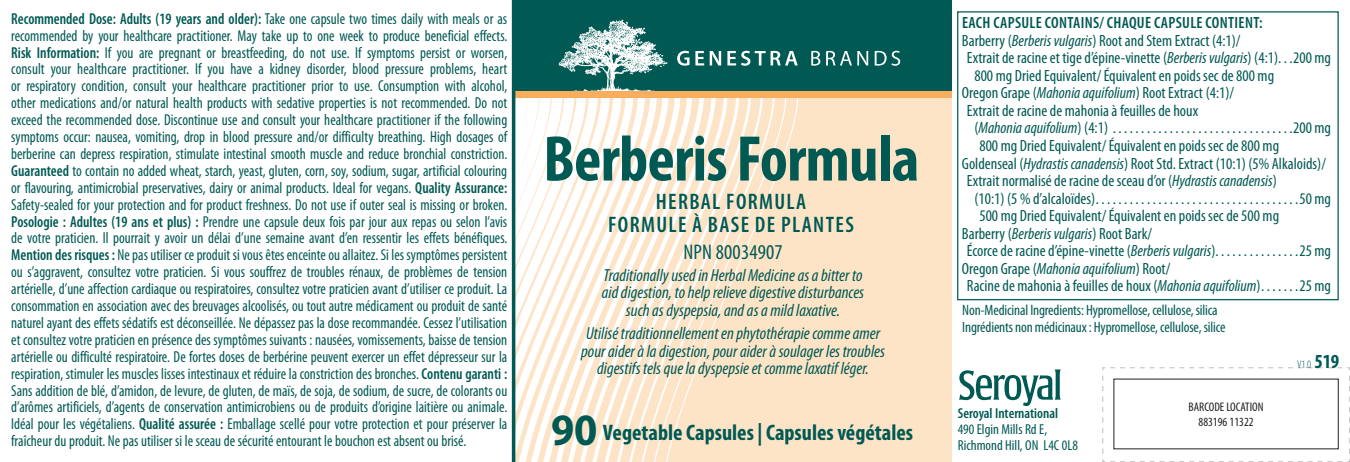
<style>
.page{position:relative;width:1350px;height:462px;background:#fff}
.page>*{position:absolute;margin:0;border:0;box-sizing:border-box;transform-origin:0 0}
.t1{font:700 condensed 65px "Myriad Pro";letter-spacing:-.01em;color:#005953}
.Size{font:700 semi-condensed 45px "Myriad Pro";color:#005953}
.Size-2{font:700 condensed 22.5px "Myriad Pro";color:#005953}
.Item_Description{font:600 condensed 22.5px "Myriad Pro";letter-spacing:.06em;color:#005953}
.Size-3{font:condensed 21.25px "Myriad Pro";letter-spacing:.01em;color:#005953}
.Size-4{font:italic condensed 17.5px/17.5px "Myriad Pro";color:#005953;text-align:center}
.Basic_Ingredient_Tab{font:condensed 16.25px "Myriad Pro";color:#005953}
.Basic_Ingredient_Tab-2{font:600 condensed 16.25px "Myriad Pro";letter-spacing:.02em;color:#005953}
.Reccomendations_and{font:condensed 15.75px/16.8px "Myriad Pro";color:#005953;text-align:justify;scale:.94 1}
.Basic_Ingredient_Tab-3{font:condensed 15px "Myriad Pro";letter-spacing:-.01em;color:#005953}
.Reccomendations___Wa{font:600 condensed 14.5px/16px "Myriad Pro";color:#005953}
.Reccomendations___Wa-2{font:condensed 14.5px "Myriad Pro";color:#005953}
.t2{font:condensed 12.5px/15px "Myriad Pro";color:#231f20;text-align:center}
.Reccomendations_and-2{font:300 condensed 11.25px "Myriad Pro";color:#005953}
.s1{font-weight:600}
.s2{font-style:italic}
.s3{font-weight:400}
.s4{font-weight:700;font-size:20px}
</style>
<div class="page">
<svg style="left:1102px;top:367px;width:248px;height:95px"></svg>
<div style="left:1114px;top:379px;width:224px;height:69px;background:#fff"></div>
<div style="left:512px;top:84px;width:440px;height:377px;background:#fee4c7"></div>
<svg style="left:511px;top:93px;width:287px;height:368px"></svg>
<svg style="left:960px;top:369px;width:101px;height:36px"></svg>
<div style="left:513px;top:0;width:439px;height:95px;background:#005953"></div>
<img style="left:558px;top:19px;width:110px;height:72px">
<svg style="left:677px;top:51px;width:27px;height:15px"></svg>
<svg style="left:710px;top:51px;width:11px;height:14px"></svg>
<svg style="left:727px;top:51px;width:71px;height:15px"></svg>
<svg style="left:811px;top:51px;width:9px;height:15px"></svg>
<svg style="left:826px;top:51px;width:42px;height:14px"></svg>
<svg style="left:875px;top:51px;width:25px;height:15px"></svg>
<div style="left:512px;top:91px;width:440px;height:7px;background:#faae5d"></div>
<hr style="left:512px;top:0;width:3px;height:461px;background:#005953">
<div style="left:957px;top:11px;width:382px;height:289px;border:1px solid #005953"></div>
<p class="Reccomendations_and" style="left:11px;top:10px;width:529px"><span class="s1">Recommended Dose: Adults (19 years and older):</span> Take one capsule two times daily with meals or as recommended by your healthcare practitioner. May take up to one week to produce beneficial effects.<br><span class="s1">Risk Information:</span> If you are pregnant or breastfeeding, do not use. If symptoms persist or worsen, consult your healthcare practitioner. If you have a kidney disorder, blood pressure problems, heart or respiratory condition, consult your healthcare practitioner prior to use. Consumption with alcohol, other medications and/or natural health products with sedative properties is not recommended. Do not exceed the recommended dose. Discontinue use and consult your healthcare practitioner if the following symptoms occur: nausea, vomiting, drop in blood pressure and/or difficulty breathing. High dosages of berberine can depress respiration, stimulate intestinal smooth muscle and reduce bronchial constriction.<br><span class="s1">Guaranteed</span> to contain no added wheat, starch, yeast, gluten, corn, soy, sodium, sugar, artificial colouring or flavouring, antimicrobial preservatives, dairy or animal products. Ideal for vegans. <span class="s1">Quality Assurance:<br></span>Safety-sealed for your protection and for product freshness. Do not use if outer seal is missing or broken.<br><span class="s1">Posologie : Adultes (19 ans et plus) :</span> Prendre une capsule deux fois par jour aux repas ou selon l’avis de votre praticien. Il pourrait y avoir un délai d’une semaine avant d’en ressentir les effets bénéfiques.<br><span class="s1">Mention des risques :</span> Ne pas utiliser ce produit si vous êtes enceinte ou allaitez. Si les symptômes persistent ou s’aggravent, consultez votre praticien. Si vous souffrez de troubles rénaux, de problèmes de tension artérielle, d’une affection cardiaque ou respiratoires, consultez votre praticien avant d’utiliser ce produit. La consommation en association avec des breuvages alcoolisés, ou tout autre médicament ou produit de santé naturel ayant des effets sédatifs est déconseillée. Ne dépassez pas la dose recommandée. Cessez l’utilisation et consultez votre praticien en présence des symptômes suivants : nausées, vomissements, baisse de tension artérielle ou difficulté respiratoire. De fortes doses de berbérine peuvent exercer un effet dépresseur sur la respiration, stimuler les muscles lisses intestinaux et réduire la constriction des bronches. <span class="s1">Contenu garanti :<br></span>Sans addition de blé, d’amidon, de levure, de gluten, de maïs, de soja, de sodium, de sucre, de colorants ou d’arômes artificiels, d’agents de conservation antimicrobiens ou de produits d’origine laitière ou animale.<br>Idéal pour les végétaliens. <span class="s1">Qualité assurée :</span> Emballage scellé pour votre protection et pour préserver la fraîcheur du produit. Ne pas utiliser si le sceau de sécurité entourant le bouchon est absent ou brisé.</p>
<p class="t1" style="left:543px;top:118px;width:377px">Berberis Formula</p>
<p class="Item_Description" style="left:656px;top:189px;width:152px">HERBAL FORMULA</p>
<p class="Item_Description" style="left:608px;top:212px;width:247px">FORMULE À BASE DE PLANTES</p>
<p class="Size-3" style="left:683px;top:239px;width:101px">NPN 80034907</p>
<p class="Size-4" style="left:602px;top:266px;width:264px">Traditionally used in Herbal Medicine as a bitter to aid digestion, to help relieve digestive disturbances such as dyspepsia, and as a mild laxative.</p>
<p class="Size-4" style="left:581px;top:324px;width:305px">Utilisé traditionnellement en phytothérapie comme amer pour aider à la digestion, pour aider à soulager les troubles digestifs tels que la dyspepsie et comme laxatif léger.</p>
<p class="Size" style="left:551px;top:404px;width:48px">90</p>
<p class="Size-2" style="left:603px;top:418px;width:312px">Vegetable Capsules | Capsules végétales</p>
<p class="Basic_Ingredient_Tab-2" style="left:962px;top:14px;width:302px">EACH CAPSULE CONTAINS/ CHAQUE CAPSULE CONTIENT:</p>
<p class="Basic_Ingredient_Tab" style="left:962px;top:31px;width:280px">Barberry (<span class="s2">Berberis vulgaris</span>) Root and Stem Extract (4:1)/</p>
<p class="Basic_Ingredient_Tab" style="left:967px;top:48px;width:366px">Extrait de racine et tige d’épine-vinette (<span class="s2">Berberis vulgaris</span>) (4:1) .. 200mg</p>
<p class="Basic_Ingredient_Tab" style="left:974px;top:66px;width:301px">800 mg Dried Equivalent/ Équivalent en poids sec de 800 mg</p>
<p class="Basic_Ingredient_Tab" style="left:962px;top:83px;width:274px">Oregon Grape (<span class="s2">Mahonia aquifolium</span>) Root Extract (4:1)/</p>
<p class="Basic_Ingredient_Tab" style="left:967px;top:101px;width:233px">Extrait de racine de mahonia à feuilles de houx</p>
<p class="Basic_Ingredient_Tab" style="left:974px;top:118px;width:138px">(<span class="s2">Mahonia aquifolium</span>) (4:1) ................................</p>
<p class="Basic_Ingredient_Tab" style="left:1293px;top:118px;width:39px">200mg</p>
<p class="Basic_Ingredient_Tab" style="left:979px;top:136px;width:301px">800 mg Dried Equivalent/ Équivalent en poids sec de 800 mg</p>
<p class="Basic_Ingredient_Tab" style="left:962px;top:153px;width:365px">Goldenseal (<span class="s2">Hydrastis canadensis</span>) Root Std. Extract (10:1) (5% Alkaloids)/</p>
<p class="Basic_Ingredient_Tab" style="left:967px;top:171px;width:311px">Extrait normalisé de racine de sceau d’or (<span class="s2">Hydrastis canadensis</span>)</p>
<p class="Basic_Ingredient_Tab" style="left:974px;top:188px;width:126px">(10:1) (5 % d’alcaloïdes) ...................................</p>
<p class="Basic_Ingredient_Tab" style="left:1299px;top:188px;width:33px">50mg</p>
<p class="Basic_Ingredient_Tab" style="left:979px;top:206px;width:301px">500 mg Dried Equivalent/ Équivalent en poids sec de 500 mg</p>
<p class="Basic_Ingredient_Tab" style="left:962px;top:223px;width:192px">Barberry (<span class="s2">Berberis vulgaris</span>) Root Bark/</p>
<p class="Basic_Ingredient_Tab" style="left:967px;top:241px;width:253px">Écorce de racine d’épine-vinette (<span class="s2">Berberis vulgaris</span>) ..............</p>
<p class="Basic_Ingredient_Tab" style="left:1299px;top:241px;width:33px">25mg</p>
<p class="Basic_Ingredient_Tab" style="left:962px;top:258px;width:210px">Oregon Grape (<span class="s2">Mahonia aquifolium</span>) Root/</p>
<p class="Basic_Ingredient_Tab" style="left:967px;top:276px;width:298px">Racine de mahonia à feuilles de houx (<span class="s2">Mahonia aquifolium</span>) ......</p>
<p class="Basic_Ingredient_Tab" style="left:1299px;top:276px;width:33px">25mg</p>
<p class="Basic_Ingredient_Tab-3" style="left:962px;top:300px;width:257px">Non-Medicinal Ingredients: Hypromellose, cellulose, silica</p>
<p class="Basic_Ingredient_Tab-3" style="left:962px;top:317px;width:265px">Ingrédients non médicinaux : Hypromellose, cellulose, silice</p>
<p class="Reccomendations___Wa" style="left:958px;top:404px;width:102px">Seroyal International<br><span class="s3">490 Elgin Mills Rd E,</span></p>
<p class="Reccomendations___Wa-2" style="left:958px;top:436px;width:122px">Richmond Hill, ON L4C 0L8</p>
<p class="t2" style="left:1189px;top:399px;width:76px">BARCODE LOCATION<br>883196 11322</p>
<p class="Reccomendations_and-2" style="left:1297px;top:357px;width:44px">V1.0 <span class="s4">519</span></p>
</div>
